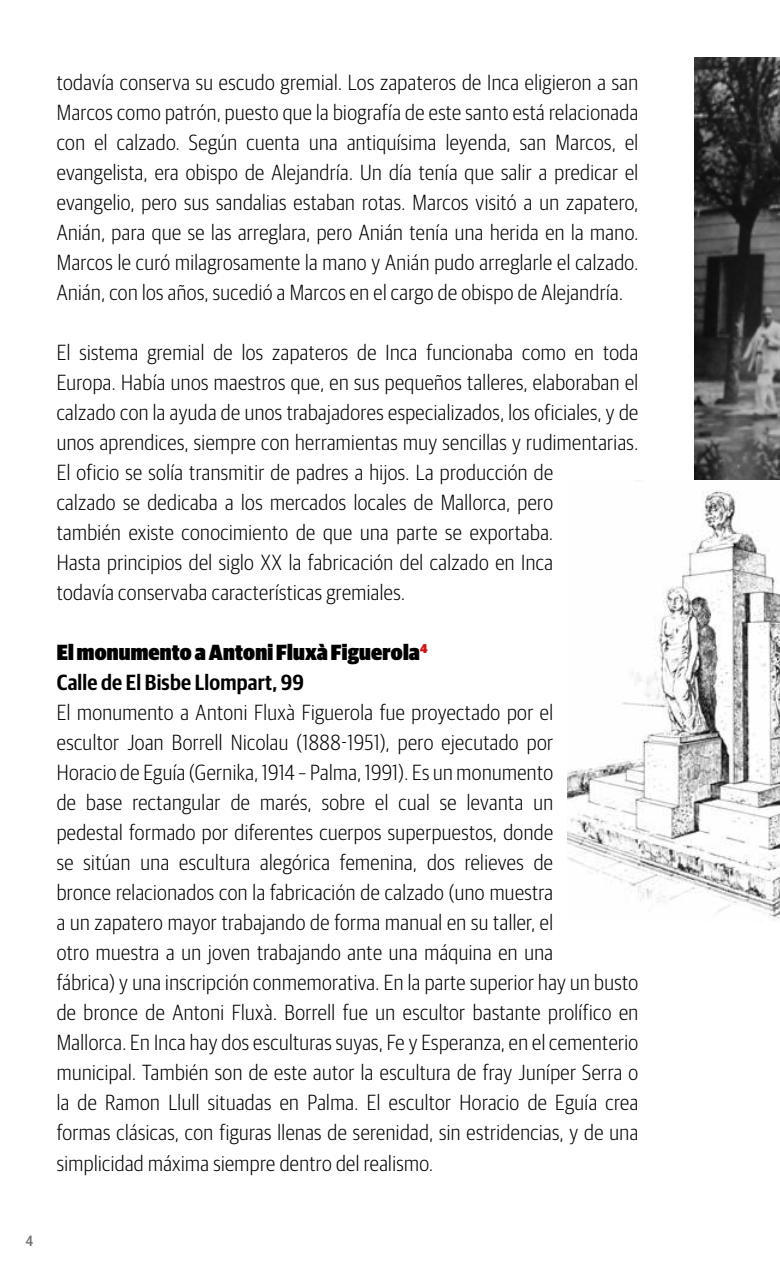
<style>
.page{position:relative;width:780px;height:1276px;background:#fff}
.page>*{position:absolute;margin:0;border:0;box-sizing:border-box;transform-origin:0 0}
.t1{font:300 22px/30px "Guardian Sans Cond Web";letter-spacing:.02em;color:#000}
.t2{font:900 22px/30px "Guardian Sans Cond Web";letter-spacing:.01em;color:#000}
.t3{font:500 15px "Guardian Sans Cond Web";color:#706f6f}
.s1{font-weight:600}
</style>
<div class="page">
<img style="left:694px;top:58px;width:86px;height:422px">
<img style="left:567px;top:491px;width:213px;height:430px">
<p class="t1" style="left:57px;top:68px;width:583px;text-align:justify">todavía conserva su escudo gremial. Los zapateros de Inca eligieron a san Marcos como patrón, puesto que la biografía de este santo está relacionada con el calzado. Según cuenta una antiquísima leyenda, san Marcos, el evangelista, era obispo de Alejandría. Un día tenía que salir a predicar el evangelio, pero sus sandalias estaban rotas. Marcos visitó a un zapatero, Anián, para que se las arreglara, pero Anián tenía una herida en la mano.<br>Marcos le curó milagrosamente la mano y Anián pudo arreglarle el calzado.<br>Anián, con los años, sucedió a Marcos en el cargo de obispo de Alejandría.</p>
<p class="t1" style="left:57px;top:338px;width:583px">El sistema gremial de los zapateros de Inca funcionaba como en toda Europa. Había unos maestros que, en sus pequeños talleres, elaboraban el calzado con la ayuda de unos trabajadores especializados, los oficiales, y de unos aprendices, siempre con herramientas muy sencillas y rudimentarias.<br>El oficio se solía transmitir de padres a hijos. La producción de<br>calzado se dedicaba a los mercados locales de Mallorca, pero<br>también existe conocimiento de que una parte se exportaba.<br>Hasta principios del siglo XX la fabricación del calzado en Inca<br>todavía conservaba características gremiales.</p>
<p class="t2" style="left:57px;top:637px;width:372px">El monumento a Antoni Fluxà Figuerola<sup>4<br></sup><span class="s1">Calle de El Bisbe Llompart, 99</span></p>
<p class="t1" style="left:57px;top:698px;width:583px">El monumento a Antoni Fluxà Figuerola fue proyectado por el<br>escultor Joan Borrell Nicolau (1888-1951), pero ejecutado por<br>Horacio de Eguía (Gernika, 1914 – Palma, 1991). Es un monumento<br>de base rectangular de marés, sobre el cual se levanta un<br>pedestal formado por diferentes cuerpos superpuestos, donde<br>se sitúan una escultura alegórica femenina, dos relieves de<br>bronce relacionados con la fabricación de calzado (uno muestra<br>a un zapatero mayor trabajando de forma manual en su taller, el<br>otro muestra a un joven trabajando ante una máquina en una<br>fábrica) y una inscripción conmemorativa. En la parte superior hay un busto de bronce de Antoni Fluxà. Borrell fue un escultor bastante prolífico en Mallorca. En Inca hay dos esculturas suyas, Fe y Esperanza, en el cementerio municipal. También son de este autor la escultura de fray Juníper Serra o la de Ramon Llull situadas en Palma. El escultor Horacio de Eguía crea formas clásicas, con figuras llenas de serenidad, sin estridencias, y de una simplicidad máxima siempre dentro del realismo.</p>
<p class="t3" style="left:26px;top:1232px;width:9px">4</p>
</div>
